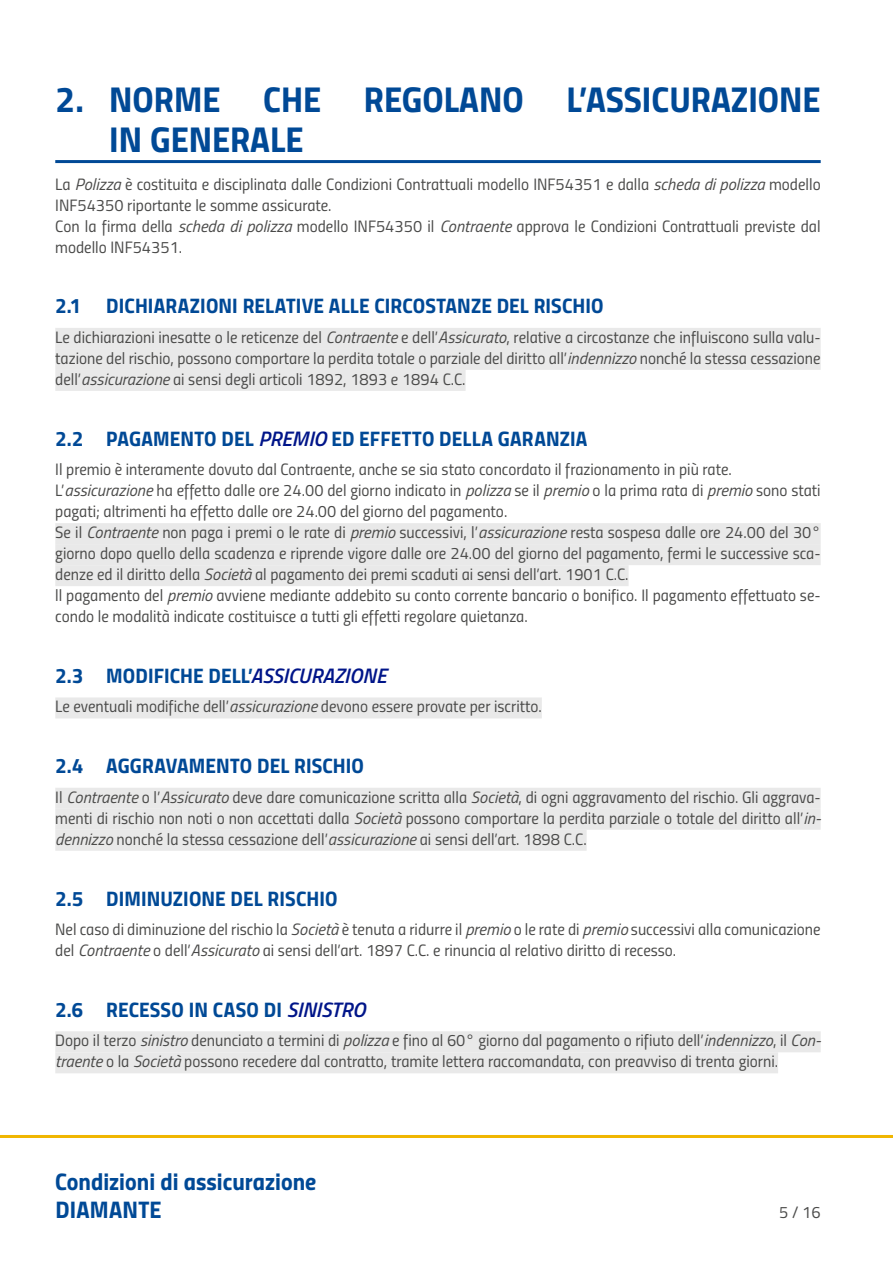
<style>
.page{position:relative;width:893px;height:1263px;background:#fff}
.page>*{position:absolute;margin:0;border:0;box-sizing:border-box;transform-origin:0 0}
.tit_24{font:36px "Titillium Bold Upright";color:#004996}
.t1{font:24px/28.5px "Titillium Bold Upright";color:#004996}
.tit_14{font:21px "Titillium Bold Upright";letter-spacing:.005em;color:#004996}
._11{font:16.5px/21px "Titillium Regular Upright";color:#4a4a49;text-align:justify}
._11n{font:16.5px/21px "Titillium Regular Upright";color:#4a4a49}
.s1{font-family:"Titillium";font-style:italic}
.s2{font-family:"Titillium";font-weight:600;font-style:italic;color:#001589}
</style>
<div class="page">
<hr style="left:0;top:1135px;width:893px;height:3px;background:#f0b600">
<hr style="left:55px;top:160px;width:766px;height:3px;background:#004996">
<div style="left:55px;top:328px;width:766px;height:21px;background:#e9e9e9"></div>
<div style="left:55px;top:349px;width:766px;height:21px;background:#e9e9e9"></div>
<div style="left:55px;top:370px;width:411px;height:21px;background:#e9e9e9"></div>
<div style="left:55px;top:523px;width:766px;height:21px;background:#e9e9e9"></div>
<div style="left:55px;top:544px;width:766px;height:21px;background:#e9e9e9"></div>
<div style="left:55px;top:565px;width:574px;height:21px;background:#e9e9e9"></div>
<div style="left:55px;top:697px;width:487px;height:21px;background:#e9e9e9"></div>
<div style="left:55px;top:788px;width:766px;height:21px;background:#e9e9e9"></div>
<div style="left:55px;top:809px;width:766px;height:21px;background:#e9e9e9"></div>
<div style="left:55px;top:830px;width:532px;height:21px;background:#e9e9e9"></div>
<div style="left:55px;top:1031px;width:766px;height:21px;background:#e9e9e9"></div>
<div style="left:55px;top:1052px;width:723px;height:21px;background:#e9e9e9"></div>
<p class="tit_24" style="left:55px;top:71px;width:767px">2. NORME CHE REGOLANO L’ASSICURAZIONE</p>
<p class="tit_24" style="left:109px;top:111px;width:196px">IN GENERALE</p>
<p class="_11n" style="left:55px;top:172px;width:767px">La <span class="s1">Polizza</span> è costituita e disciplinata dalle Condizioni Contrattuali modello INF54351 e dalla <span class="s1">scheda di polizza</span> modello<br>INF54350 riportante le somme assicurate.</p>
<p class="_11n" style="left:55px;top:214px;width:767px">Con la firma della <span class="s1">scheda di polizza</span> modello INF54350 il <span class="s1">Contraente</span> approva le Condizioni Contrattuali previste dal modello INF54351.</p>
<p class="tit_14" style="left:55px;top:290px;width:550px">2.1 DICHIARAZIONI RELATIVE ALLE CIRCOSTANZE DEL RISCHIO</p>
<p class="_11" style="left:55px;top:326px;width:767px">Le dichiarazioni inesatte o le reticenze del <span class="s1">Contraente</span> e dell’<span class="s1">Assicurato</span>, relative a circostanze che influiscono sulla valu&shy;tazione del rischio, possono comportare la perdita totale o parziale del diritto all’<span class="s1">indennizzo</span> nonché la stessa cessazione dell’<span class="s1">assicurazione</span> ai sensi degli articoli 1892, 1893 e 1894 C.C.</p>
<p class="tit_14" style="left:55px;top:422px;width:534px">2.2 PAGAMENTO DEL <span class="s2">PREMIO</span> ED EFFETTO DELLA GARANZIA</p>
<p class="_11n" style="left:55px;top:458px;width:678px">Il premio è interamente dovuto dal Contraente, anche se sia stato concordato il frazionamento in più rate.</p>
<p class="_11n" style="left:55px;top:479px;width:767px">L’<span class="s1">assicurazione</span> ha effetto dalle ore 24.00 del giorno indicato in <span class="s1">polizza</span> se il <span class="s1">premio</span> o la prima rata di <span class="s1">premio</span> sono stati pagati; altrimenti ha effetto dalle ore 24.00 del giorno del pagamento.</p>
<p class="_11" style="left:55px;top:521px;width:767px">Se il <span class="s1">Contraente</span> non paga i premi o le rate di <span class="s1">premio</span> successivi, l’<span class="s1">assicurazione</span> resta sospesa dalle ore 24.00 del 30° giorno dopo quello della scadenza e riprende vigore dalle ore 24.00 del giorno del pagamento, fermi le successive sca&shy;denze ed il diritto della <span class="s1">Società</span> al pagamento dei premi scaduti ai sensi dell’art. 1901 C.C.</p>
<p class="_11n" style="left:55px;top:584px;width:767px">ll pagamento del <span class="s1">premio</span> avviene mediante addebito su conto corrente bancario o bonifico. Il pagamento effettuato se&shy;condo le modalità indicate costituisce a tutti gli effetti regolare quietanza.</p>
<p class="tit_14" style="left:55px;top:659px;width:333px">2.3 MODIFICHE DELL’<span class="s2">ASSICURAZIONE</span></p>
<p class="_11" style="left:55px;top:695px;width:488px">Le eventuali modifiche dell’<span class="s1">assicurazione</span> devono essere provate per iscritto.</p>
<p class="tit_14" style="left:55px;top:749px;width:310px">2.4 AGGRAVAMENTO DEL RISCHIO</p>
<p class="_11" style="left:55px;top:785px;width:767px">Il <span class="s1">Contraente</span> o l’<span class="s1">Assicurato</span> deve dare comunicazione scritta alla <span class="s1">Società</span>, di ogni aggravamento del rischio. Gli aggrava&shy;menti di rischio non noti o non accettati dalla <span class="s1">Società</span> possono comportare la perdita parziale o totale del diritto all’<span class="s1">in&shy;dennizzo</span> nonché la stessa cessazione dell’<span class="s1">assicurazione</span> ai sensi dell’art. 1898 C.C.</p>
<p class="tit_14" style="left:55px;top:882px;width:284px">2.5 DIMINUZIONE DEL RISCHIO</p>
<p class="_11n" style="left:55px;top:918px;width:767px">Nel caso di diminuzione del rischio la <span class="s1">Società</span> è tenuta a ridurre il <span class="s1">premio</span> o le rate di <span class="s1">premio</span> successivi alla comunicazione del <span class="s1">Contraente</span> o dell’<span class="s1">Assicurato</span> ai sensi dell’art. 1897 C.C. e rinuncia al relativo diritto di recesso.</p>
<p class="tit_14" style="left:55px;top:993px;width:312px">2.6 RECESSO IN CASO DI <span class="s2">SINISTRO</span></p>
<p class="_11" style="left:55px;top:1029px;width:767px">Dopo il terzo <span class="s1">sinistro</span> denunciato a termini di <span class="s1">polizza</span> e fino al 60° giorno dal pagamento o rifiuto dell’<span class="s1">indennizzo</span>, il <span class="s1">Con&shy;traente</span> o la <span class="s1">Società</span> possono recedere dal contratto, tramite lettera raccomandata, con preavviso di trenta giorni.</p>
<h2 class="t1" style="left:55px;top:1165px;width:263px">Condizioni di assicurazione<br>DIAMANTE</h2>
<p class="_11" style="left:779px;top:1201px;width:43px">5 / 16</p>
</div>
